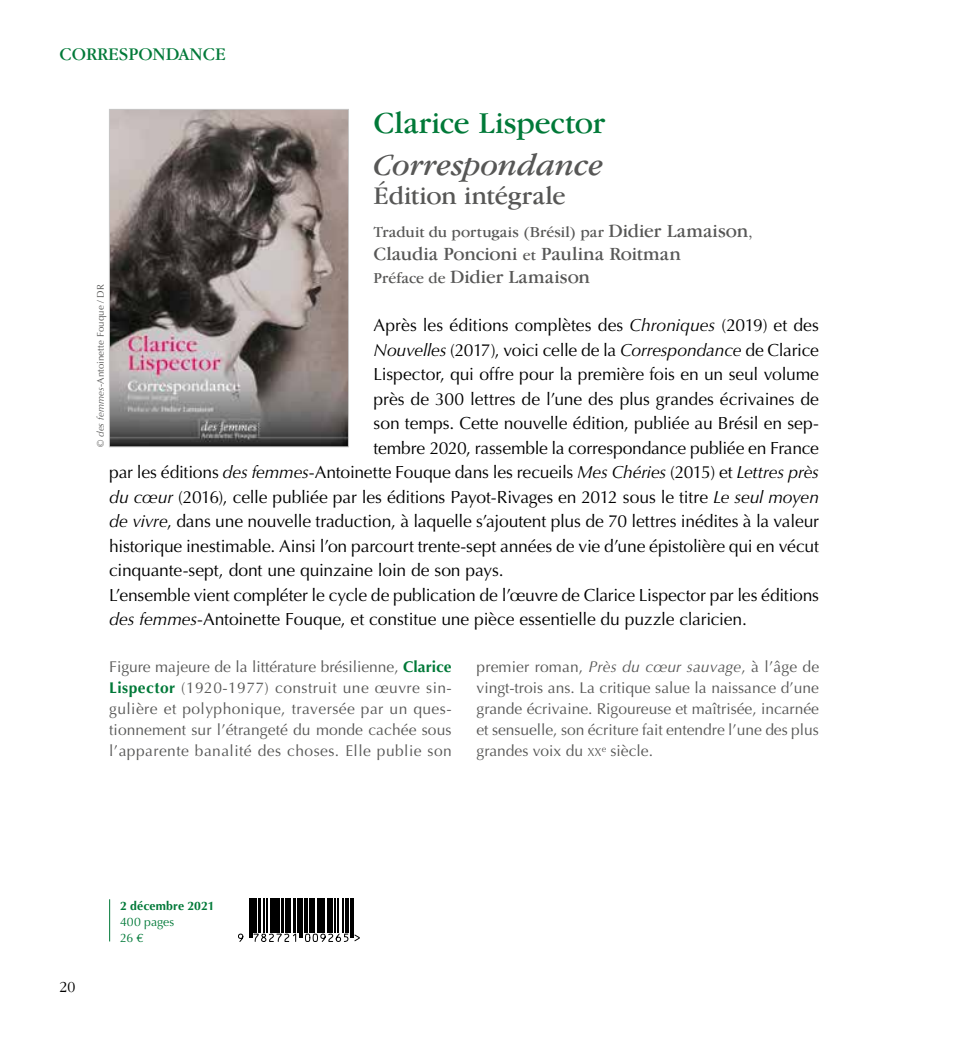
<style>
.page{position:relative;width:968px;height:1042px;background:#fff}
.page>*{position:absolute;margin:0;border:0;box-sizing:border-box;transform-origin:0 0}
.t1{font:31.5px "Garamond IT Cby BT";letter-spacing:-.005em;color:#007938}
.t2{font:italic 31.5px "Garamond IT Cby BT";color:#575756}
.t3{font:26.25px "Garamond IT Cby BT";letter-spacing:-.005em;color:#575756}
.t4{font:19.25px/23.1px "Garamond IT Cby BT";color:#575756}
.t5{font:18.38px "Garamond IT Cby BT";color:#007938}
.t6{font:17.5px "Optima";letter-spacing:-.01em;color:#000}
.t7{font:15.75px "Garamond IT Cby BT";letter-spacing:.01em;color:#575756}
.t8{font:300 15.75px "Garamond IT Cby BT";color:#000}
.t9{font:15.58px/21px "Optima";letter-spacing:.005em;color:#575756;text-align:justify}
.t10{font:700 12.25px "Optima";letter-spacing:.01em;color:#007938}
.t11{font:12.25px/15.8px "Optima";letter-spacing:.005em;color:#007938}
.t12{font:9.62px "Optima";letter-spacing:.015em;color:#575756}
.s1{font-size:19.25px}
.s2{font-size:15.75px}
.s3{font-style:italic}
.s4{font-weight:700;color:#007938}
.s5{font-size:11.72px}
</style>
<div class="page">
<img style="left:111px;top:111px;width:235px;height:334px">
<div style="left:109px;top:109px;width:239px;height:338px;border:1px solid #c6c6c6"></div>
<hr style="left:109px;top:899px;width:1px;height:42px;background:#007938">
<svg style="left:250px;top:898px;width:104px;height:35px;fill:#000"></svg>
<hr style="left:249px;top:898px;width:1px;height:40px;background:#000">
<hr style="left:251px;top:898px;width:1px;height:40px;background:#000">
<hr style="left:253px;top:898px;width:4px;height:34px;background:#000">
<hr style="left:258px;top:898px;width:2px;height:34px;background:#000">
<hr style="left:263px;top:898px;width:1px;height:34px;background:#000">
<hr style="left:267px;top:898px;width:1px;height:34px;background:#000">
<hr style="left:270px;top:898px;width:2px;height:34px;background:#000">
<hr style="left:273px;top:898px;width:2px;height:34px;background:#000">
<hr style="left:276px;top:898px;width:4px;height:34px;background:#000">
<hr style="left:281px;top:898px;width:2px;height:34px;background:#000">
<hr style="left:285px;top:898px;width:2px;height:34px;background:#000">
<hr style="left:288px;top:898px;width:3px;height:34px;background:#000">
<hr style="left:293px;top:898px;width:2px;height:34px;background:#000">
<hr style="left:297px;top:898px;width:1px;height:34px;background:#000">
<hr style="left:299px;top:898px;width:2px;height:40px;background:#000">
<hr style="left:302px;top:898px;width:1px;height:40px;background:#000">
<hr style="left:304px;top:898px;width:3px;height:34px;background:#000">
<hr style="left:309px;top:898px;width:1px;height:34px;background:#000">
<hr style="left:311px;top:898px;width:4px;height:34px;background:#000">
<hr style="left:317px;top:898px;width:1px;height:34px;background:#000">
<hr style="left:319px;top:898px;width:3px;height:34px;background:#000">
<hr style="left:324px;top:898px;width:1px;height:34px;background:#000">
<hr style="left:327px;top:898px;width:2px;height:34px;background:#000">
<hr style="left:330px;top:898px;width:2px;height:34px;background:#000">
<hr style="left:335px;top:898px;width:1px;height:34px;background:#000">
<hr style="left:337px;top:898px;width:1px;height:34px;background:#000">
<hr style="left:342px;top:898px;width:1px;height:34px;background:#000">
<hr style="left:346px;top:898px;width:3px;height:34px;background:#000">
<hr style="left:350px;top:898px;width:1px;height:40px;background:#000">
<hr style="left:352px;top:898px;width:1px;height:40px;background:#000">
<svg style="left:238px;top:933px;width:122px;height:9px"></svg>
<p class="t5" style="left:60px;top:43px;width:168px">CORRESPONDANCE</p>
<h1 class="t1" style="left:373px;top:104px;width:233px">Clarice Lispector</h1>
<h1 class="t2" style="left:373px;top:146px;width:231px">Correspondance</h1>
<h2 class="t3" style="left:373px;top:180px;width:194px">Édition intégrale</h2>
<p class="t7" style="left:373px;top:222px;width:380px">Traduit du portugais (Brésil) par <span class="s1">Didier Lamaison</span>,</p>
<p class="t4" style="left:373px;top:241px;width:309px">Claudia Poncioni <span class="s2">et</span> Paulina Roitman<br><span class="s2">Préface de</span> Didier Lamaison</p>
<p class="t12" style="left:95px;top:447px;width:164px;rotate:-90deg">© <span class="s3">des femmes</span>-Antoinette Fouque / DR</p>
<p class="t6" style="left:373px;top:315px;width:447px">Après les éditions complètes des <span class="s3">Chroniques</span> (2019) et des</p>
<p class="t6" style="left:373px;top:339px;width:447px"><span class="s3">Nouvelles</span> (2017), voici celle de la <span class="s3">Correspondance</span> de Clarice</p>
<p class="t6" style="left:373px;top:364px;width:447px">Lispector, qui offre pour la première fois en un seul volume</p>
<p class="t6" style="left:373px;top:388px;width:447px">près de 300 lettres de l’une des plus grandes écrivaines de</p>
<p class="t6" style="left:373px;top:413px;width:447px">son temps. Cette nouvelle édition, publiée au Brésil en sep-</p>
<p class="t6" style="left:373px;top:437px;width:447px">tembre 2020, rassemble la correspondance publiée en France</p>
<p class="t6" style="left:109px;top:462px;width:711px">par les éditions <span class="s3">des femmes</span>-Antoinette Fouque dans les recueils <span class="s3">Mes Chéries</span> (2015) et <span class="s3">Lettres près</span></p>
<p class="t6" style="left:109px;top:486px;width:711px"><span class="s3">du cœur</span> (2016), celle publiée par les éditions Payot-Rivages en 2012 sous le titre <span class="s3">Le seul moyen</span></p>
<p class="t6" style="left:109px;top:511px;width:711px"><span class="s3">de vivre</span>, dans une nouvelle traduction, à laquelle s’ajoutent plus de 70 lettres inédites à la valeur</p>
<p class="t6" style="left:109px;top:535px;width:711px">historique inestimable. Ainsi l’on parcourt trente-sept années de vie d’une épistolière qui en vécut</p>
<p class="t6" style="left:109px;top:560px;width:396px">cinquante-sept, dont une quinzaine loin de son pays.</p>
<p class="t6" style="left:109px;top:584px;width:711px">L’ensemble vient compléter le cycle de publication de l’œuvre de Clarice Lispector par les éditions</p>
<p class="t6" style="left:109px;top:609px;width:639px"><span class="s3">des femmes</span>-Antoinette Fouque, et constitue une pièce essentielle du puzzle claricien.</p>
<p class="t9" style="left:109px;top:656px;width:344px">Figure majeure de la littérature brésilienne, <span class="s4">Clarice Lispector</span> (1920-1977) construit une œuvre sin&shy;gulière et polyphonique, traversée par un ques&shy;tionnement sur l’étrangeté du monde cachée sous l’apparente banalité des choses. Elle publie son</p>
<p class="t9" style="left:476px;top:656px;width:344px">premier roman, <span class="s3">Près du cœur sauvage</span>, à l’âge de vingt-trois ans. La critique salue la naissance d’une grande écrivaine. Rigoureuse et maîtrisée, incarnée et sensuelle, son écriture fait entendre l’une des plus grandes voix du <span class="s5">xx</span><sup>e</sup> siècle.</p>
<p class="t8" style="left:60px;top:978px;width:17px">20</p>
<p class="t10" style="left:120px;top:899px;width:96px">2 décembre 2021</p>
<p class="t11" style="left:120px;top:914px;width:56px">400 pages<br>26 €</p>
</div>
